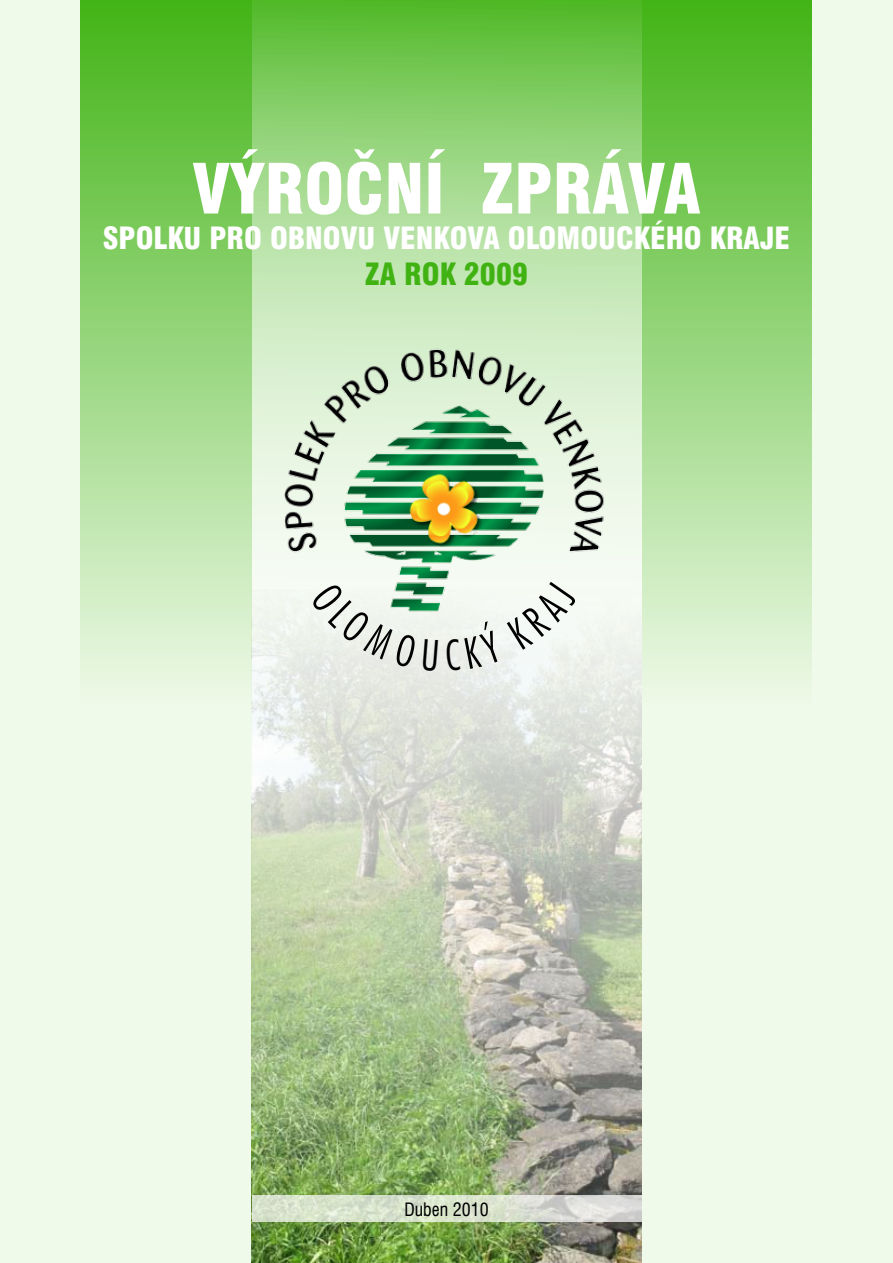
<style>
.page{position:relative;width:893px;height:1263px;background:#f0faea}
.page>*{position:absolute;margin:0;border:0;box-sizing:border-box;transform-origin:0 0}
.t1{font:900 condensed 67.35px "Swiss 721 AT";color:#fff}
.t2{font:900 condensed 30px "Swiss 721 AT";color:#fff}
.t3{font:900 condensed 30px "Swiss 721 AT";color:#40b313}
.t4{font:condensed 18px "Swiss 721 AT";color:#000}
</style>
<div class="page">
<div style="left:81px;top:0;width:731px;height:704px;background:linear-gradient(to bottom,#43b416,#eef9e8)"></div>
<svg style="left:252px;top:0;width:389px;height:590px;background:#9fd889"></svg>
<img style="left:252px;top:590px;width:389px;height:673px">
<svg style="left:252px;top:1195px;width:389px;height:27px;background:#d8e0cf"></svg>
<img style="left:271px;top:339px;width:351px;height:341px">
<svg style="left:310px;top:582px;width:107px;height:86px"></svg>
<svg style="left:423px;top:639px;width:15px;height:32px"></svg>
<svg style="left:446px;top:581px;width:131px;height:90px"></svg>
<h1 class="t1" style="left:192px;top:149px;width:510px">VÝROČNÍ ZPRÁVA</h1>
<p class="t2" style="left:103px;top:221px;width:689px">SPOLKU PRO OBNOVU VENKOVA OLOMOUCKÉHO KRAJE</p>
<p class="t3" style="left:365px;top:256px;width:165px">ZA ROK 2009</p>
<p class="t4" style="left:404px;top:1198px;width:86px">Duben 2010</p>
</div>
